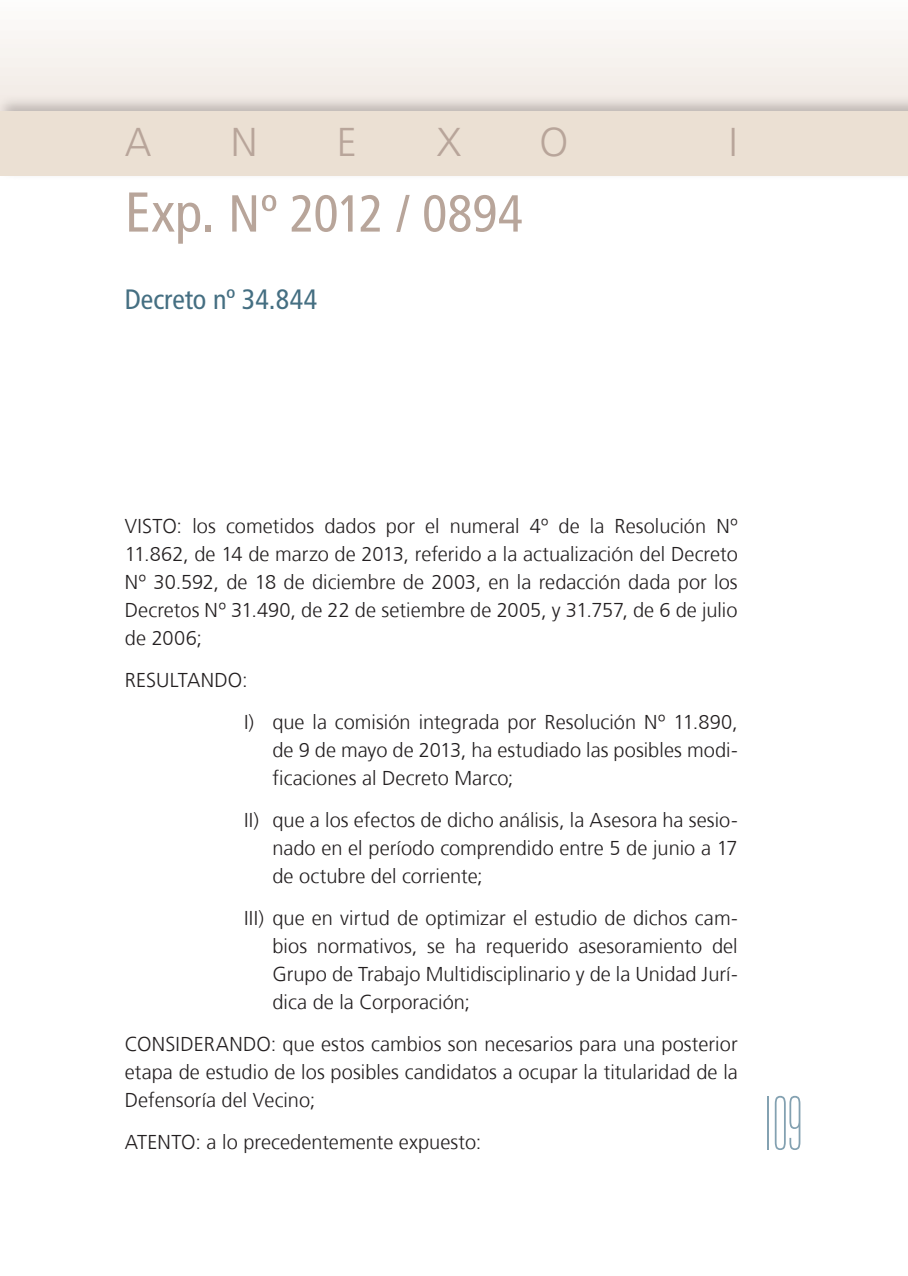
<style>
.page{position:relative;width:908px;height:1276px;background:#fff}
.page>*{position:absolute;margin:0;border:0;box-sizing:border-box;transform-origin:0 0}
.t1{font:74px "Huxley Vertical BT";color:#83a1b1;scale:.8 1}
.S1{font:condensed 52px "Frutiger LT";color:#b8a59a}
.S1_capítulo{font:40px "Frutiger Light SC850";color:#b8a59a}
.S3_-_2_1_2{font:condensed 28px "Frutiger LT";color:#456f82}
.Art_BT_1_respacio{font:300 20px/28px "Frutiger";color:#231f20;text-align:justify}
.Art_B1{font:300 20px/28px "Frutiger";color:#231f20;text-align:justify}
.s1{font-size:56px}
</style>
<div class="page">
<div style="left:0;top:0;width:907px;height:176px;background:#f8f4f2"></div>
<div style="left:0;top:95px;width:907px;height:85px;background:#231f20;opacity:.25"></div>
<div style="left:0;top:112px;width:907px;height:64px;background:#ebe0d3"></div>
<p class="S1_capítulo" style="left:125px;top:119px;width:27px">A</p>
<p class="S1_capítulo" style="left:231px;top:119px;width:28px">N</p>
<p class="S1_capítulo" style="left:337px;top:119px;width:21px">E</p>
<p class="S1_capítulo" style="left:437px;top:119px;width:26px">X</p>
<p class="S1_capítulo" style="left:539px;top:119px;width:26px">O</p>
<p class="S1_capítulo" style="left:728px;top:119px;width:10px">I</p>
<p class="S1" style="left:125px;top:183px;width:399px"><span class="s1">Exp.</span> Nº 2012 / 0894</p>
<p class="S3_-_2_1_2" style="left:125px;top:283px;width:194px">Decreto nº 34.844</p>
<h1 class="Art_BT_1_respacio" style="left:125px;top:512px;width:614px">VISTO: los cometidos dados por el numeral 4º de la Resolución Nº 11.862, de 14 de marzo de 2013, referido a la actualización del Decreto Nº 30.592, de 18 de diciembre de 2003, en la redacción dada por los Decretos Nº 31.490, de 22 de setiembre de 2005, y 31.757, de 6 de julio de 2006;</h1>
<h1 class="Art_BT_1_respacio" style="left:125px;top:666px;width:124px">RESULTANDO:</h1>
<p class="Art_B1" style="left:272px;top:708px;width:466px;text-indent:-28px">I) que la comisión integrada por Resolución Nº 11.890, de 9 de mayo de 2013, ha estudiado las posibles modi&shy;ficaciones al Decreto Marco;</p>
<p class="Art_B1" style="left:272px;top:806px;width:466px;text-indent:-28px">II) que a los efectos de dicho análisis, la Asesora ha sesio&shy;nado en el período comprendido entre 5 de junio a 17 de octubre del corriente;</p>
<p class="Art_B1" style="left:272px;top:904px;width:466px;text-indent:-28px">III) que en virtud de optimizar el estudio de dichos cam&shy;bios normativos, se ha requerido asesoramiento del Grupo de Trabajo Multidisciplinario y de la Unidad Jurí&shy;dica de la Corporación;</p>
<h1 class="Art_BT_1_respacio" style="left:125px;top:1030px;width:614px">CONSIDERANDO: que estos cambios son necesarios para una posterior etapa de estudio de los posibles candidatos a ocupar la titularidad de la Defensoría del Vecino;</h1>
<h1 class="Art_BT_1_respacio" style="left:125px;top:1128px;width:358px">ATENTO: a lo precedentemente expuesto:</h1>
<h1 class="t1" style="left:760px;top:1084px;width:54px">109</h1>
</div>
